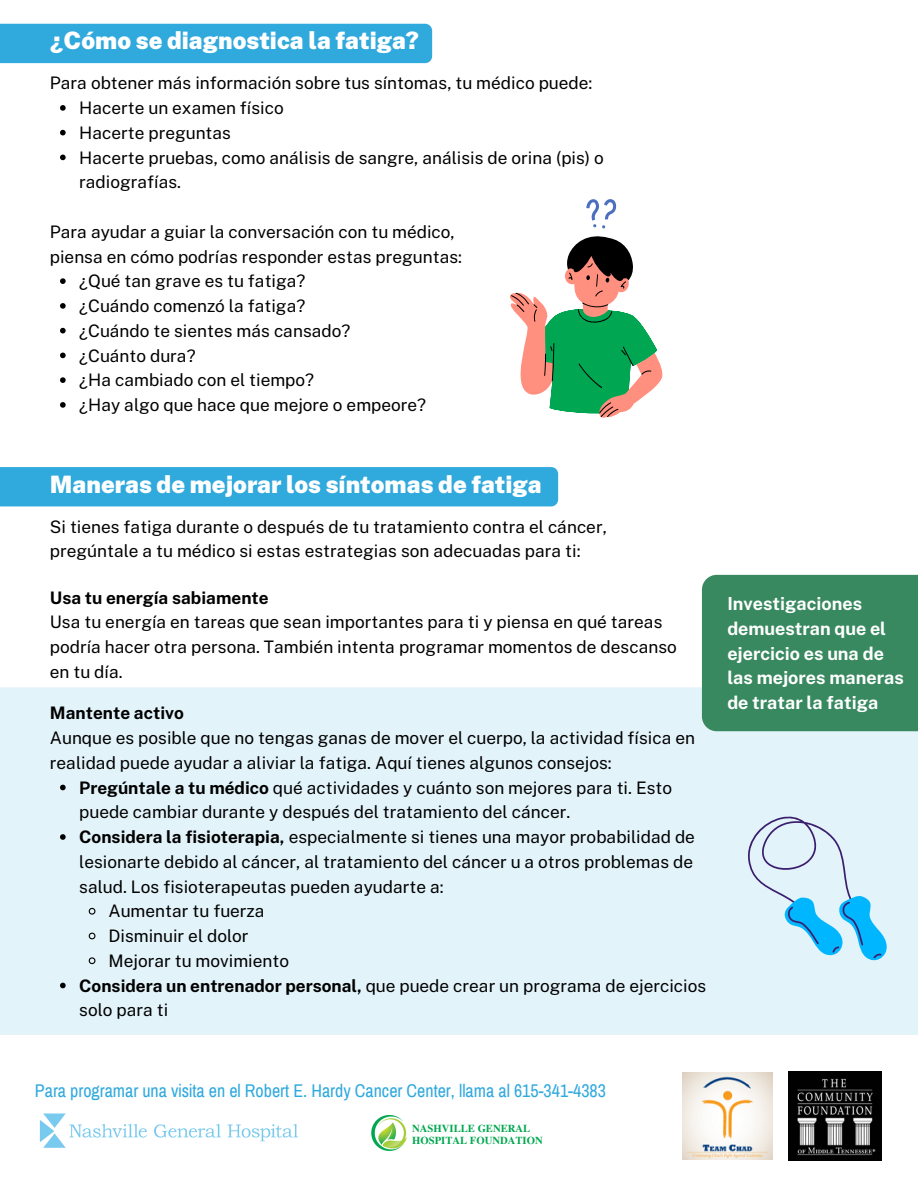
<style>
.page{position:relative;width:918px;height:1188px;background:#fff}
.page>*{position:absolute;margin:0;border:0;box-sizing:border-box;transform-origin:0 0}
.t1{font:900 24px "Public Sans";color:#fff}
.t2{font:700 18px/24.8px "Public Sans";color:#fff}
.t3{font:18px "Archivo Narrow";color:#30a9dd}
.t4{font:17.25px/24.8px "Public Sans";color:#000}
.t5{font:700 17.25px "Public Sans";color:#000}
.t6{font:700 10.65px/11.6px "Te X Gyre Termes";color:#00a74f}
.s1{font-weight:700}
</style>
<div class="page">
<img style="left:39px;top:1113px;width:259px;height:35px">
<img style="left:788px;top:1072px;width:94px;height:89px">
<img style="left:682px;top:1073px;width:90px;height:86px">
<img style="left:371px;top:1116px;width:36px;height:35px">
<div style="left:0;top:24px;width:432px;height:39px;background:#30a9dd"></div>
<div style="left:0;top:467px;width:558px;height:39px;background:#30a9dd"></div>
<svg style="left:510px;top:199px;width:153px;height:219px"></svg>
<div style="left:0;top:687px;width:918px;height:348px;background:#e2f3fa"></div>
<div style="left:702px;top:575px;width:216px;height:156px;background:#38895f"></div>
<svg style="left:747px;top:815px;width:140px;height:150px;background:#bbe2f5"></svg>
<svg style="left:60px;top:105px;width:6px;height:6px"></svg>
<svg style="left:60px;top:130px;width:6px;height:5px"></svg>
<svg style="left:60px;top:155px;width:6px;height:5px"></svg>
<svg style="left:60px;top:278px;width:6px;height:6px"></svg>
<svg style="left:60px;top:303px;width:6px;height:6px"></svg>
<svg style="left:60px;top:328px;width:6px;height:5px"></svg>
<svg style="left:60px;top:353px;width:6px;height:5px"></svg>
<svg style="left:60px;top:377px;width:6px;height:6px"></svg>
<svg style="left:60px;top:402px;width:6px;height:6px"></svg>
<svg style="left:60px;top:785px;width:6px;height:5px"></svg>
<svg style="left:60px;top:834px;width:6px;height:6px"></svg>
<svg style="left:88px;top:907px;width:8px;height:8px"></svg>
<svg style="left:88px;top:932px;width:8px;height:8px"></svg>
<svg style="left:88px;top:957px;width:8px;height:8px"></svg>
<svg style="left:60px;top:983px;width:6px;height:5px"></svg>
<h1 class="t1" style="left:50px;top:27px;width:371px">¿Cómo se diagnostica la fatiga?</h1>
<p class="t4" style="left:50px;top:71px;width:544px">Para obtener más información sobre tus síntomas, tu médico puede:</p>
<p class="t4" style="left:79px;top:95px;width:526px">Hacerte un examen físico<br>Hacerte preguntas<br>Hacerte pruebas, como análisis de sangre, análisis de orina (pis) o radiografías.</p>
<p class="t4" style="left:50px;top:219px;width:414px">Para ayudar a guiar la conversación con tu médico, piensa en cómo podrías responder estas preguntas:</p>
<p class="t4" style="left:79px;top:269px;width:348px">¿Qué tan grave es tu fatiga?<br>¿Cuándo comenzó la fatiga?<br>¿Cuándo te sientes más cansado?<br>¿Cuánto dura?<br>¿Ha cambiado con el tiempo?<br>¿Hay algo que hace que mejore o empeore?</p>
<h1 class="t1" style="left:50px;top:470px;width:493px">Maneras de mejorar los síntomas de fatiga</h1>
<p class="t4" style="left:50px;top:514px;width:558px">Si tienes fatiga durante o después de tu tratamiento contra el cáncer, pregúntale a tu médico si estas estrategias son adecuadas para ti:</p>
<p class="t5" style="left:50px;top:587px;width:220px">Usa tu energía sabiamente</p>
<p class="t4" style="left:50px;top:610px;width:628px">Usa tu energía en tareas que sean importantes para ti y piensa en qué tareas podría hacer otra persona. También intenta programar momentos de descanso en tu día.</p>
<p class="t5" style="left:50px;top:703px;width:136px">Mantente activo</p>
<p class="t4" style="left:50px;top:726px;width:647px">Aunque es posible que no tengas ganas de mover el cuerpo, la actividad física en realidad puede ayudar a aliviar la fatiga. Aquí tienes algunos consejos:</p>
<p class="t4" style="left:79px;top:775px;width:594px"><span class="s1">Pregúntale a tu médico</span> qué actividades y cuánto son mejores para ti. Esto</p>
<p class="t4" style="left:79px;top:800px;width:493px">puede cambiar durante y después del tratamiento del cáncer.</p>
<p class="t4" style="left:79px;top:825px;width:617px"><span class="s1">Considera la fisioterapia,</span> especialmente si tienes una mayor probabilidad de</p>
<p class="t4" style="left:79px;top:849px;width:615px">lesionarte debido al cáncer, al tratamiento del cáncer u a otros problemas de</p>
<p class="t4" style="left:79px;top:874px;width:366px">salud. Los fisioterapeutas pueden ayudarte a:</p>
<p class="t4" style="left:109px;top:899px;width:158px">Aumentar tu fuerza</p>
<p class="t4" style="left:109px;top:924px;width:142px">Disminuir el dolor</p>
<p class="t4" style="left:109px;top:948px;width:182px">Mejorar tu movimiento</p>
<p class="t4" style="left:79px;top:973px;width:628px"><span class="s1">Considera un entrenador personal,</span> que puede crear un programa de ejercicios</p>
<p class="t4" style="left:79px;top:998px;width:91px">solo para ti</p>
<p class="t2" style="left:727px;top:591px;width:178px">Investigaciones demuestran que el ejercicio es una de las mejores maneras de tratar la fatiga</p>
<p class="t3" style="left:35px;top:1081px;width:572px">Para programar una visita en el Robert E. Hardy Cancer Center, llama al 615-341-4383</p>
<p class="t6" style="left:412px;top:1122px;width:132px">NASHVILLE GENERAL<br>HOSPITAL FOUNDATION</p>
</div>
